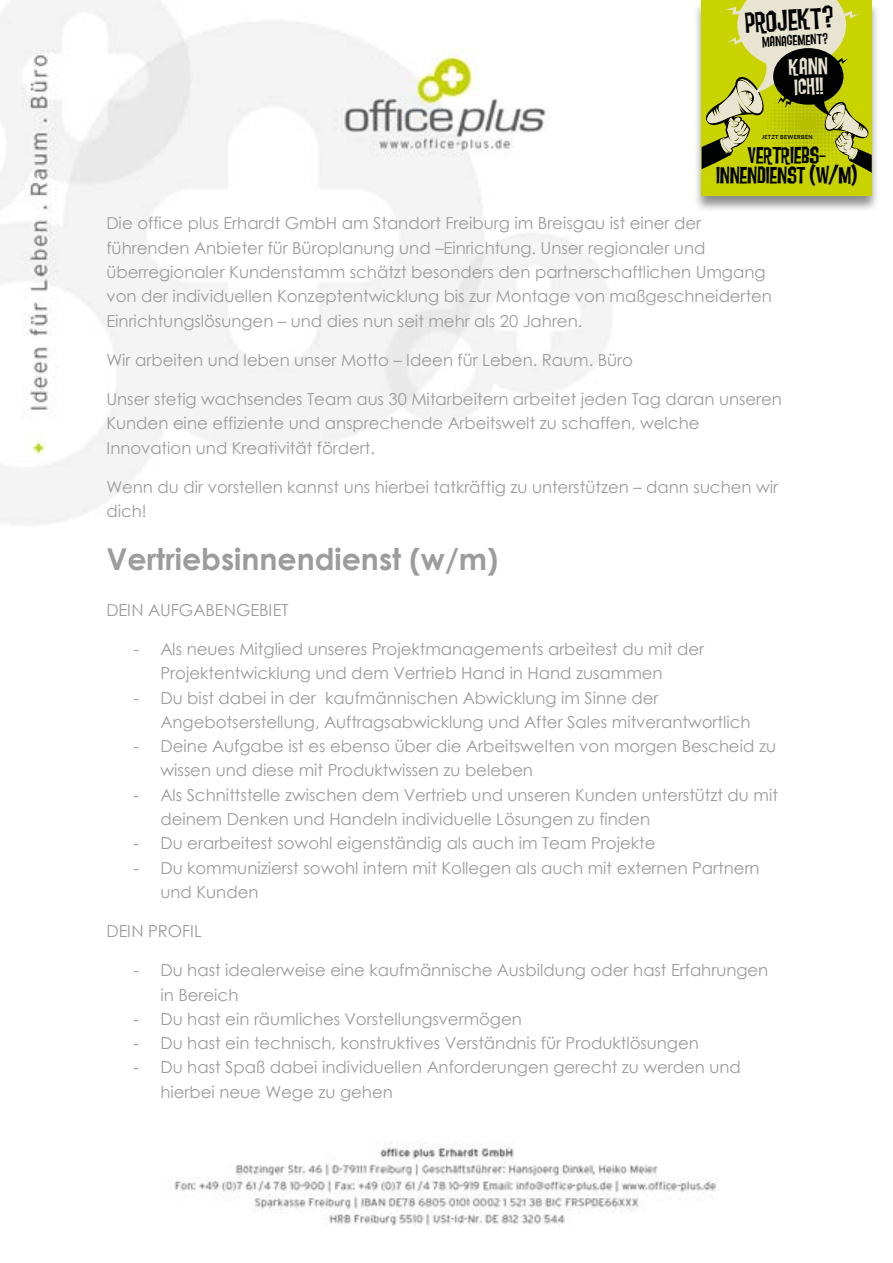
<style>
.page{position:relative;width:893px;height:1263px;background:#fff}
.page>*{position:absolute;margin:0;border:0;box-sizing:border-box;transform-origin:0 0}
.t1{font:700 30px "Century Gothic";color:#9d9c9c}
.t2{font:30px "Fink Sans";color:#010202}
.t3{font:23.7px/19.8px "Fink Sans";letter-spacing:-.015em;color:#000;text-align:center}
.t4{font:23.55px "Fink Sans";color:#e8e4d1}
.t5{font:22.5px "Fink Sans";color:#e8e4d1}
.t6{font:16.5px/24.3px "Century Gothic";color:#9d9c9c}
.t7{font:14.55px "Fink Sans";color:#010202}
.t8{font:700 5.7px "Lato";letter-spacing:.045em;color:#000}
</style>
<div class="page">
<img style="left:174px;top:1141px;width:543px;height:85px">
<img style="left:0;top:0;width:702px;height:525px">
<div style="left:694px;top:1px;width:186px;height:211px;background:#000;opacity:.45"></div>
<div style="left:702px;top:0;width:170px;height:196px;background:#c8d300"></div>
<svg style="left:702px;top:0;width:170px;height:173px"></svg>
<h1 class="t2" style="left:744px;top:5px;width:90px;rotate:-4deg">PROJEKT?</h1>
<p class="t7" style="left:762px;top:33px;width:68px;rotate:-3deg">MANAGEMENT?</p>
<h3 class="t4" style="left:788px;top:53px;width:41px;rotate:-2deg">KANN</h3>
<h3 class="t5" style="left:794px;top:73px;width:31px;rotate:-2deg">ICH!!</h3>
<p class="t8" style="left:762px;top:133px;width:53px">JETZT BEWERBEN</p>
<h2 class="t3" style="left:716px;top:145px;width:143px">VERTRIEBS–<br>INNENDIENST (W/M)</h2>
<p class="t6" style="left:106px;top:211px;width:667px">Die office plus Erhardt GmbH am Standort Freiburg im Breisgau ist einer der führenden Anbieter für Büroplanung und –Einrichtung. Unser regionaler und überregionaler Kundenstamm schätzt besonders den partnerschaftlichen Umgang von der individuellen Konzeptentwicklung bis zur Montage von maßgeschneiderten Einrichtungslösungen – und dies nun seit mehr als 20 Jahren.</p>
<p class="t6" style="left:106px;top:348px;width:528px">Wir arbeiten und leben unser Motto – Ideen für Leben. Raum. Büro</p>
<p class="t6" style="left:106px;top:387px;width:677px">Unser stetig wachsendes Team aus 30 Mitarbeitern arbeitet jeden Tag daran unseren<br>Kunden eine effiziente und ansprechende Arbeitswelt zu schaffen, welche<br>Innovation und Kreativität fördert.</p>
<p class="t6" style="left:106px;top:474px;width:673px">Wenn du dir vorstellen kannst uns hierbei tatkräftig zu unterstützen – dann suchen wir dich!</p>
<h1 class="t1" style="left:106px;top:536px;width:393px">Vertriebsinnendienst (w/m)</h1>
<p class="t6" style="left:106px;top:597px;width:184px">DEIN AUFGABENGEBIET</p>
<p class="t6" style="left:160px;top:637px;width:545px;text-indent:-27px">- Als neues Mitglied unseres Projektmanagements arbeitest du mit der<br>Projektentwicklung und dem Vertrieb Hand in Hand zusammen</p>
<p class="t6" style="left:160px;top:685px;width:592px;text-indent:-27px">- Du bist dabei in der kaufmännischen Abwicklung im Sinne der<br>Angebotserstellung, Auftragsabwicklung und After Sales mitverantwortlich</p>
<p class="t6" style="left:160px;top:734px;width:617px;text-indent:-27px">- Deine Aufgabe ist es ebenso über die Arbeitswelten von morgen Bescheid zu wissen und diese mit Produktwissen zu beleben</p>
<p class="t6" style="left:160px;top:782px;width:619px;text-indent:-27px">- Als Schnittstelle zwischen dem Vertrieb und unseren Kunden unterstützt du mit deinem Denken und Handeln individuelle Lösungen zu finden</p>
<p class="t6" style="left:133px;top:831px;width:523px">- Du erarbeitest sowohl eigenständig als auch im Team Projekte</p>
<p class="t6" style="left:160px;top:855px;width:601px;text-indent:-27px">- Du kommunizierst sowohl intern mit Kollegen als auch mit externen Partnern und Kunden</p>
<p class="t6" style="left:106px;top:919px;width:97px">DEIN PROFIL</p>
<p class="t6" style="left:160px;top:958px;width:609px;text-indent:-27px">- Du hast idealerweise eine kaufmännische Ausbildung oder hast Erfahrungen in Bereich</p>
<p class="t6" style="left:133px;top:1006px;width:390px">- Du hast ein räumliches Vorstellungsvermögen</p>
<p class="t6" style="left:133px;top:1031px;width:567px">- Du hast ein technisch, konstruktives Verständnis für Produktlösungen</p>
<p class="t6" style="left:160px;top:1055px;width:582px;text-indent:-27px">- Du hast Spaß dabei individuellen Anforderungen gerecht zu werden und hierbei neue Wege zu gehen</p>
</div>
